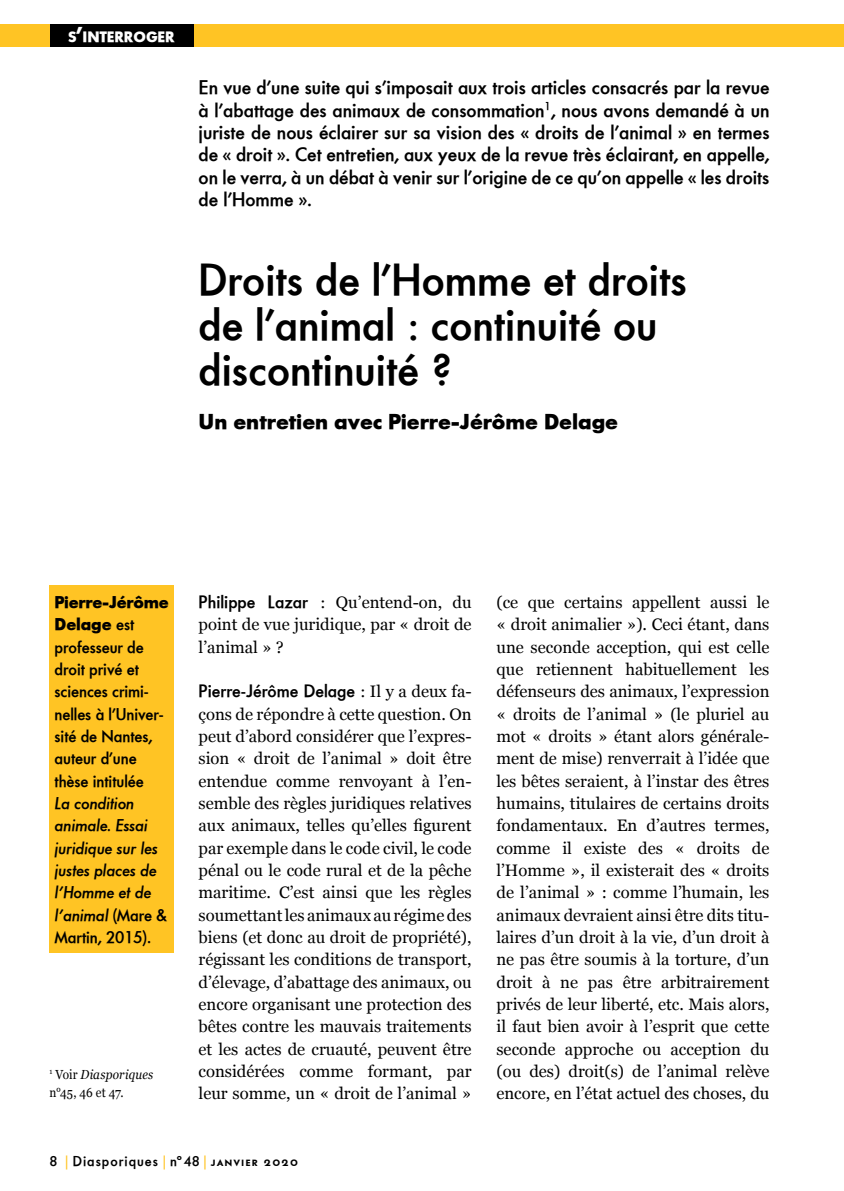
<style>
.page{position:relative;width:844px;height:1191px;background:#fff}
.page>*{position:absolute;margin:0;border:0;box-sizing:border-box;transform-origin:0 0}
.t1{font:43.75px/44.6px "Futura Serie BQ Medium";color:#000}
.t2{font:21px "Futura Serie BQ Bold";color:#000}
.t3{font:19.25px/22.4px "Futura Serie BQ Medium";color:#000;text-align:justify}
.t4{font:17.5px "Futura Serie BQ Medium";color:#000}
.t5{font:16.62px/22.4px "Georgia";color:#000;text-align:justify}
.t6{font:16.62px/22.4px "Futura Serie BQ Medium";letter-spacing:-.005em;color:#000}
.t7{font:italic 16.62px/22.4px "Futura Serie BQ Medium";letter-spacing:-.005em;color:#000}
.t8{font:16.62px/22.4px "Futura Serie BQ Bold";letter-spacing:-.01em;color:#000}
.t9{font:14.7px "Futura Serie BQ Bold";color:#fff}
.t10{font:14px "Futura Serie BQ Medium";letter-spacing:.07em;color:#000}
.t11{font:13.12px/17.8px "Georgia";letter-spacing:.005em;color:#000;scale:.9 1}
.s1{font-size:21px}
.s2{font-family:"Futura Serie BQ Medium"}
.s3{font-style:normal}
.s4{font-style:italic}
.s5{font-family:"Futura Serie BQ Medium";font-size:17.5px}
.s6{font-family:"Georgia";font-size:16.62px}
.s7{font-family:"Futura Serie BQ Book";color:#ffc424}
.s8{font-family:"Futura Serie BQ Medium SC"}
</style>
<div class="page">
<div style="left:0;top:25px;width:843px;height:22px;background:#ffc424"></div>
<svg style="left:843px;top:25px;width:1px;height:22px"></svg>
<div style="left:50px;top:585px;width:124px;height:367px;background:#ffc424"></div>
<div style="left:50px;top:25px;width:143px;height:22px;background:#000"></div>
<p class="t9" style="left:68px;top:28px;width:108px">S<span class="s1">’</span>INTERROGER</p>
<p class="t3" style="left:198px;top:77px;width:572px">En vue d’une suite qui s’imposait aux trois articles consacrés par la revue à l’abattage des animaux de consommation<sup>1</sup>, nous avons demandé à un juriste de nous éclairer sur sa vision des « droits de l’animal » en termes de « droit ». Cet entretien, aux yeux de la revue très éclairant, en appelle, on le verra, à un débat à venir sur l’origine de ce qu’on appelle « les droits de l’Homme ».</p>
<h1 class="t1" style="left:198px;top:258px;width:489px">Droits de l’Homme et droits de l’animal : continuité ou discontinuité ?</h1>
<p class="t2" style="left:198px;top:409px;width:421px">Un entretien avec Pierre-Jérôme Delage</p>
<p class="t8" style="left:55px;top:591px;width:116px">Pierre-Jérôme<br>Delage <span class="s2">est</span></p>
<p class="t6" style="left:55px;top:636px;width:111px">professeur de droit privé et sciences crimi&shy;nelles à l’Univer&shy;sité de Nantes, auteur d’une thèse intitulée</p>
<p class="t7" style="left:55px;top:792px;width:114px">La condition animale. Essai juridique sur les justes places de l’Homme et de l’animal <span class="s3">(Mare &amp;<br>Martin, 2015).</span></p>
<p class="t11" style="left:50px;top:1065px;width:117px"><sup>1</sup> Voir <span class="s4">Diasporiques </span>n°45, 46 et 47.</p>
<p class="t5" style="left:198px;top:591px;width:274px"><span class="s5">Philippe Lazar :</span> Qu’entend-on, du point de vue juridique, par « droit de l’animal » ?</p>
<p class="t4" style="left:198px;top:681px;width:274px">Pierre-Jérôme Delage : <span class="s6">Il y a deux fa-</span></p>
<p class="t5" style="left:198px;top:702px;width:274px">çons de répondre à cette question. On peut d’abord considérer que l’expres&shy;sion « droit de l’animal » doit être entendue comme renvoyant à l’en&shy;semble des règles juridiques relatives aux animaux, telles qu’elles figurent par exemple dans le code civil, le code pénal ou le code rural et de la pêche maritime. C’est ainsi que les règles soumettant les animaux au régime des biens (et donc au droit de propriété), régissant les conditions de transport, d’élevage, d’abattage des animaux, ou encore organisant une protection des bêtes contre les mauvais traitements et les actes de cruauté, peuvent être considérées comme formant, par leur somme, un « droit de l’animal »</p>
<p class="t5" style="left:496px;top:591px;width:274px">(ce que certains appellent aussi le « droit animalier »). Ceci étant, dans une seconde acception, qui est celle que retiennent habituellement les défenseurs des animaux, l’expression « droits de l’animal » (le pluriel au mot « droits » étant alors générale&shy;ment de mise) renverrait à l’idée que les bêtes seraient, à l’instar des êtres humains, titulaires de certains droits fondamentaux. En d’autres termes, comme il existe des « droits de l’Homme », il existerait des « droits de l’animal » : comme l’humain, les animaux devraient ainsi être dits titu&shy;laires d’un droit à la vie, d’un droit à ne pas être soumis à la torture, d’un droit à ne pas être arbitrairement privés de leur liberté, etc. Mais alors, il faut bien avoir à l’esprit que cette seconde approche ou acception du (ou des) droit(s) de l’animal relève encore, en l’état actuel des choses, du</p>
<p class="t10" style="left:50px;top:1153px;width:250px">8 <span class="s7">|</span> Diasporiques <span class="s7">|</span> nº48 <span class="s7">|</span> <span class="s8">janvier 2020</span></p>
</div>
